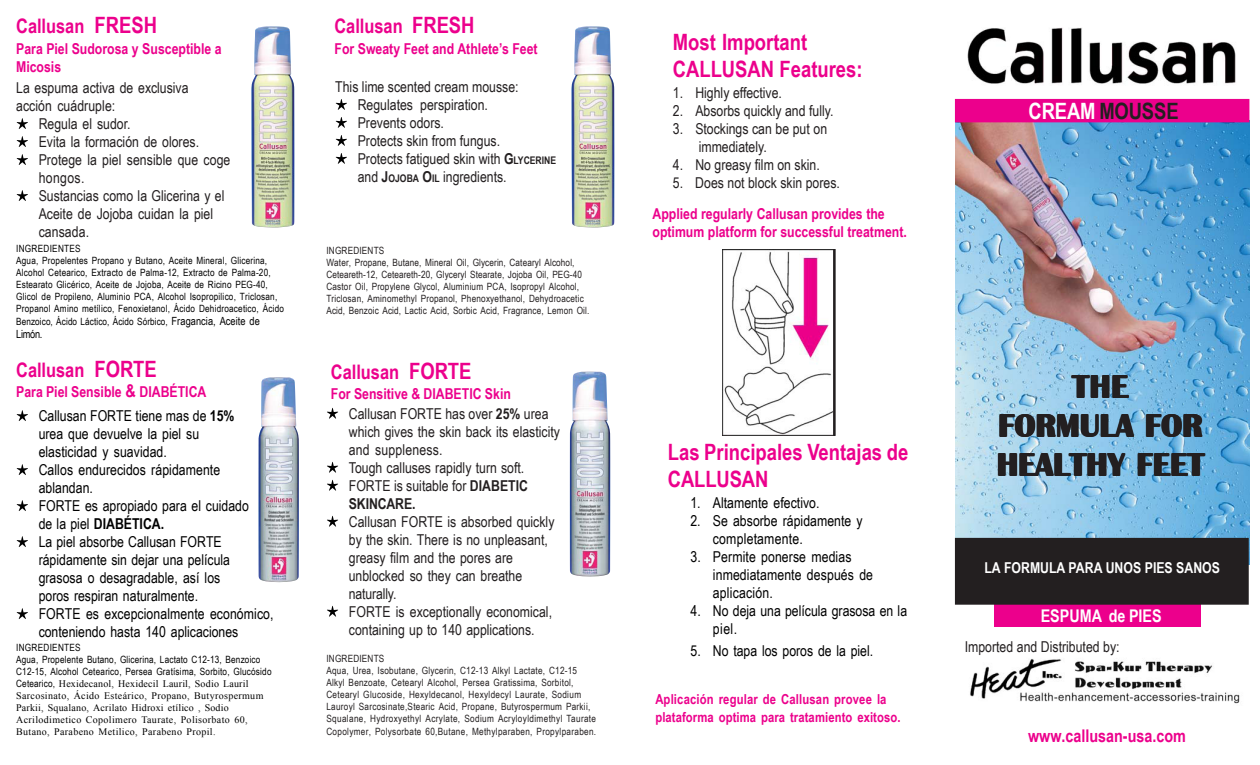
<style>
.page{position:relative;width:1260px;height:765px;background:#fff}
.page>*{position:absolute;margin:0;border:0;box-sizing:border-box;transform-origin:0 0}
.t1{font:700 32.5px/39px "Britannic";color:#231f20;text-align:center}
.t2{font:700 22.5px/27px "Arial Narrow";color:#ec008c}
.t3{font:700 22.5px "Arial Narrow";letter-spacing:-.005em;color:#231f20}
.t4{font:700 20px "Arial Narrow";color:#ec008c}
.t5{font:700 17.5px "Arial Narrow";color:#ec008c}
.t6{font:700 17.5px "Arial Narrow";color:#fff}
.t7{font:15px/18px "Arial Narrow";color:#231f20}
.t8{font:15px/18px "Arial Narrow";color:#000}
.t9{font:700 15px/18px "Arial Narrow";color:#ec008c}
.t10{font:700 15px "Arial Narrow";color:#fff}
.t11{font:700 13.75px/17.5px "Arial Narrow";letter-spacing:.005em;color:#ec008c}
.t12{font:11.25px "Arial Narrow";letter-spacing:-.025em;color:#000}
.t13{font:10px/12px "Arial Narrow";letter-spacing:.025em;color:#231f20}
.t14{font:10px/12px "Arial Narrow";letter-spacing:.02em;color:#000}
.t15{font:10px/12px "Times New Roman";letter-spacing:.035em;color:#000}
.s1{font-size:22.5px}
.s2{font-size:11.25px}
.s3{font-size:17.5px}
.s4{font-weight:700}
.s5{font-family:"Arial Narrow"}
.s6{font-weight:700;font-size:10.5px}
.s7{font-weight:400;color:#231f20}
.s8{color:#231f20}
.s9{color:#fff}
</style>
<div class="page">
<img style="left:955px;top:120px;width:295px;height:445px">
<div style="left:994px;top:605px;width:207px;height:22px;background:#ec008c"></div>
<img style="left:970px;top:659px;width:270px;height:45px">
<svg style="left:17px;top:410px;width:11px;height:11px"></svg>
<svg style="left:17px;top:464px;width:11px;height:11px"></svg>
<svg style="left:17px;top:500px;width:11px;height:11px"></svg>
<svg style="left:17px;top:536px;width:11px;height:11px"></svg>
<svg style="left:17px;top:608px;width:11px;height:11px"></svg>
<svg style="left:17px;top:118px;width:11px;height:11px"></svg>
<svg style="left:17px;top:136px;width:11px;height:11px"></svg>
<svg style="left:17px;top:154px;width:11px;height:11px"></svg>
<svg style="left:17px;top:190px;width:11px;height:11px"></svg>
<img style="left:723px;top:250px;width:110px;height:186px">
<hr style="left:833px;top:249px;width:3px;height:187px;background:#231f20">
<img style="left:259px;top:377px;width:40px;height:205px">
<img style="left:251px;top:26px;width:43px;height:202px">
<svg style="left:327px;top:408px;width:11px;height:11px"></svg>
<svg style="left:327px;top:462px;width:11px;height:11px"></svg>
<svg style="left:327px;top:480px;width:11px;height:11px"></svg>
<svg style="left:327px;top:516px;width:11px;height:11px"></svg>
<svg style="left:327px;top:606px;width:11px;height:11px"></svg>
<img style="left:570px;top:372px;width:40px;height:205px">
<svg style="left:336px;top:99px;width:11px;height:11px"></svg>
<svg style="left:336px;top:117px;width:11px;height:11px"></svg>
<svg style="left:336px;top:135px;width:11px;height:11px"></svg>
<svg style="left:336px;top:153px;width:11px;height:11px"></svg>
<img style="left:571px;top:26px;width:43px;height:202px">
<img style="left:967px;top:27px;width:269px;height:57px">
<div style="left:956px;top:539px;width:291px;height:64px;background:#231f20"></div>
<div style="left:955px;top:538px;width:294px;height:67px;border:3px solid #231f20"></div>
<div style="left:956px;top:100px;width:293px;height:22px;background:#ec008c"></div>
<div style="left:955px;top:99px;width:294px;height:23px;border:1px solid #ec008c"></div>
<h3 class="t4" style="left:16px;top:11px;width:142px">Callusan <span class="s1">FRESH</span></h3>
<p class="t9" style="left:16px;top:39px;width:207px">Para Piel Sudorosa y Susceptible a<br>Micosis</p>
<p class="t7" style="left:16px;top:78px;width:174px">La espuma activa de exclusiva</p>
<p class="t7" style="left:16px;top:96px;width:101px">acción cuádruple:</p>
<p class="t7" style="left:39px;top:114px;width:94px">Regula el sudor.</p>
<p class="t7" style="left:39px;top:132px;width:162px">Evita la formación de olores.</p>
<p class="t7" style="left:39px;top:150px;width:193px">Protege la piel sensible que coge</p>
<p class="t7" style="left:39px;top:168px;width:47px">hongos.</p>
<p class="t7" style="left:39px;top:186px;width:187px">Sustancias como la Glicerina y el</p>
<p class="t7" style="left:39px;top:204px;width:176px">Aceite de Jojoba cuidan la piel</p>
<p class="t7" style="left:39px;top:222px;width:52px">cansada.</p>
<p class="t14" style="left:16px;top:242px;width:269px">INGREDIENTES<br>Agua, Propelentes Propano y Butano, Aceite Mineral, Glicerina, Alcohol Cetearico, Extracto de Palma-12, Extracto de Palma-20, Estearato Glicérico, Aceite de Jojoba, Aceite de Ricino PEG-40, Glicol de Propileno, Aluminio PCA, Alcohol Isopropilico, Triclosan, Propanol Amino metílico, Fenoxietanol, Ácido Dehidroacetico, Ácido</p>
<p class="t14" style="left:16px;top:315px;width:245px">Benzoico, Ácido Láctico, Ácido Sórbico, <span class="s2">Fragancia, Aceite de</span></p>
<p class="t12" style="left:16px;top:326px;width:28px">Limón.</p>
<h3 class="t4" style="left:16px;top:355px;width:142px">Callusan <span class="s1">FORTE</span></h3>
<p class="t9" style="left:16px;top:382px;width:192px">Para Piel Sensible <span class="s3">&amp;</span> DIABÉTICA</p>
<p class="t8" style="left:39px;top:406px;width:236px">Callusan FORTE tiene mas de <span class="s4">15%<br></span>urea que devuelve la piel su<br>elasticidad y suavidad.<br>Callos endurecidos rápidamente ablandan.<br>FORTE es apropiado para el cuidado<br>de la piel <span class="s4">DIABÉTICA.<br></span>La piel absorbe Callusan FORTE rápidamente sin dejar una película grasosa o desagradable, así los<br>poros respiran naturalmente.<br>FORTE es excepcionalmente económico, conteniendo hasta 140 aplicaciones</p>
<p class="t14" style="left:16px;top:641px;width:257px">INGREDIENTES<br>Agua, Propelente Butano, Glicerina, Lactato C12-13, Benzoico<br>C12-15, Alcohol Cetearico, Persea Gratísima, Sorbito, Glucósido</p>
<p class="t15" style="left:16px;top:678px;width:249px"><span class="s5">Cetearico,</span> Hexidecanol, Hexidecil Lauril, Sodio Lauril Sarcosinato, Ácido Esteárico, Propano, Butyrospermum Parkii, Squalano, Acrilato Hidroxi etílico , Sodio Acrilodimetico Copolimero Taurate, Polisorbato 60, Butano, Parabeno Metilico, Parabeno Propil.</p>
<h3 class="t4" style="left:335px;top:11px;width:142px">Callusan <span class="s1">FRESH</span></h3>
<p class="t9" style="left:335px;top:39px;width:205px">For Sweaty Feet and Athlete’s Feet</p>
<p class="t7" style="left:358px;top:77px;width:200px;text-indent:-23px">This lime scented cream mousse:<br>Regulates perspiration.<br>Prevents odors.<br>Protects skin from fungus.<br>Protects fatigued skin with <span class="s4">G</span><span class="s6">LYCERINE </span>and <span class="s4">J</span><span class="s6">OJOBA</span> <span class="s4">O</span><span class="s6">IL</span> ingredients.</p>
<p class="t13" style="left:326px;top:244px;width:265px">INGREDIENTS<br>Water, Propane, Butane, Mineral Oil, Glycerin, Catearyl Alcohol, Ceteareth-12, Ceteareth-20, Glyceryl Stearate, Jojoba Oil, PEG-40<br>Castor Oil, Propylene Glycol, Aluminium PCA, Isopropyl Alcohol, Triclosan, Aminomethyl Propanol, Phenoxyethanol, Dehydroacetic Acid, Benzoic Acid, Lactic Acid, Sorbic Acid, Fragrance, Lemon Oil.</p>
<h3 class="t4" style="left:331px;top:357px;width:142px">Callusan <span class="s1">FORTE</span></h3>
<p class="t9" style="left:349px;top:383px;width:201px;line-height:19.8px;text-indent:-18px">For Sensitive &amp; DIABETIC Skin<br><span class="s7">Callusan FORTE has over</span> <span class="s8">25%</span> <span class="s7">urea</span></p>
<p class="t7" style="left:349px;top:422px;width:213px">which gives the skin back its elasticity and suppleness.<br>Tough calluses rapidly turn soft.<br>FORTE is suitable for <span class="s4">DIABETIC<br>SKINCARE.</span></p>
<p class="t7" style="left:349px;top:512px;width:207px">Callusan FORTE is absorbed quickly by the skin. There is no unpleasant, greasy film and the pores are unblocked so they can breathe naturally.<br>FORTE is exceptionally economical, containing up to 140 applications.</p>
<p class="t13" style="left:326px;top:652px;width:271px">INGREDIENTS<br>Aqua, Urea, Isobutane, Glycerin, C12-13 Alkyl Lactate, C12-15<br>Alkyl Benzoate, Cetearyl Alcohol, Persea Gratissima, Sorbitol, Cetearyl Glucoside, Hexyldecanol, Hexyldecyl Laurate, Sodium Lauroyl Sarcosinate,Stearic Acid, Propane, Butyrospermum Parkii, Squalane, Hydroxyethyl Acrylate, Sodium Acryloyldimethyl Taurate</p>
<p class="t13" style="left:326px;top:725px;width:271px">Copolymer, Polysorbate 60,Butane, Methylparaben, Propylparaben.</p>
<h2 class="t2" style="left:673px;top:27px;width:191px">Most Important<br>CALLUSAN Features:</h2>
<p class="t7" style="left:673px;top:83px;width:111px">1. Highly effective.</p>
<p class="t7" style="left:673px;top:101px;width:162px">2. Absorbs quickly and fully.</p>
<p class="t7" style="left:699px;top:119px;width:130px;text-indent:-26px">3. Stockings can be put on immediately.</p>
<p class="t7" style="left:673px;top:155px;width:148px">4. No greasy film on skin.</p>
<p class="t7" style="left:673px;top:173px;width:169px">5. Does not block skin pores.</p>
<p class="t9" style="left:652px;top:204px;width:256px">Applied regularly Callusan provides the optimum platform for successful treatment.</p>
<h2 class="t2" style="left:668px;top:437px;width:242px">Las Principales Ventajas de<br>CALLUSAN</h2>
<p class="t8" style="left:690px;top:493px;width:131px">1. Altamente efectivo.</p>
<p class="t8" style="left:713px;top:511px;width:151px;text-indent:-22px">2. Se absorbe rápidamente y completamente.</p>
<p class="t8" style="left:713px;top:547px;width:162px;text-indent:-22px">3. Permite ponerse medias inmediatamente después de aplicación.</p>
<p class="t8" style="left:713px;top:601px;width:196px;text-indent:-22px">4. No deja una película grasosa en la piel.</p>
<p class="t8" style="left:690px;top:641px;width:184px">5. No tapa los poros de la piel.</p>
<p class="t11" style="left:655px;top:690px;width:247px">Aplicación regular de Callusan provee la plataforma optima para tratamiento exitoso.</p>
<h2 class="t3" style="left:1029px;top:94px;width:152px"><span class="s9">CREAM</span> MOUSSE</h2>
<h1 class="t1" style="left:996px;top:368px;width:209px">THE<br>FORMULA FOR<br>HEALTHY FEET</h1>
<p class="t10" style="left:984px;top:557px;width:237px">LA FORMULA PARA UNOS PIES SANOS</p>
<p class="t6" style="left:1041px;top:603px;width:123px">ESPUMA de PIES</p>
<p class="t7" style="left:965px;top:637px;width:156px">Imported and Distributed by:</p>
<p class="t5" style="left:1028px;top:723px;width:159px">www.callusan-usa.com</p>
</div>
